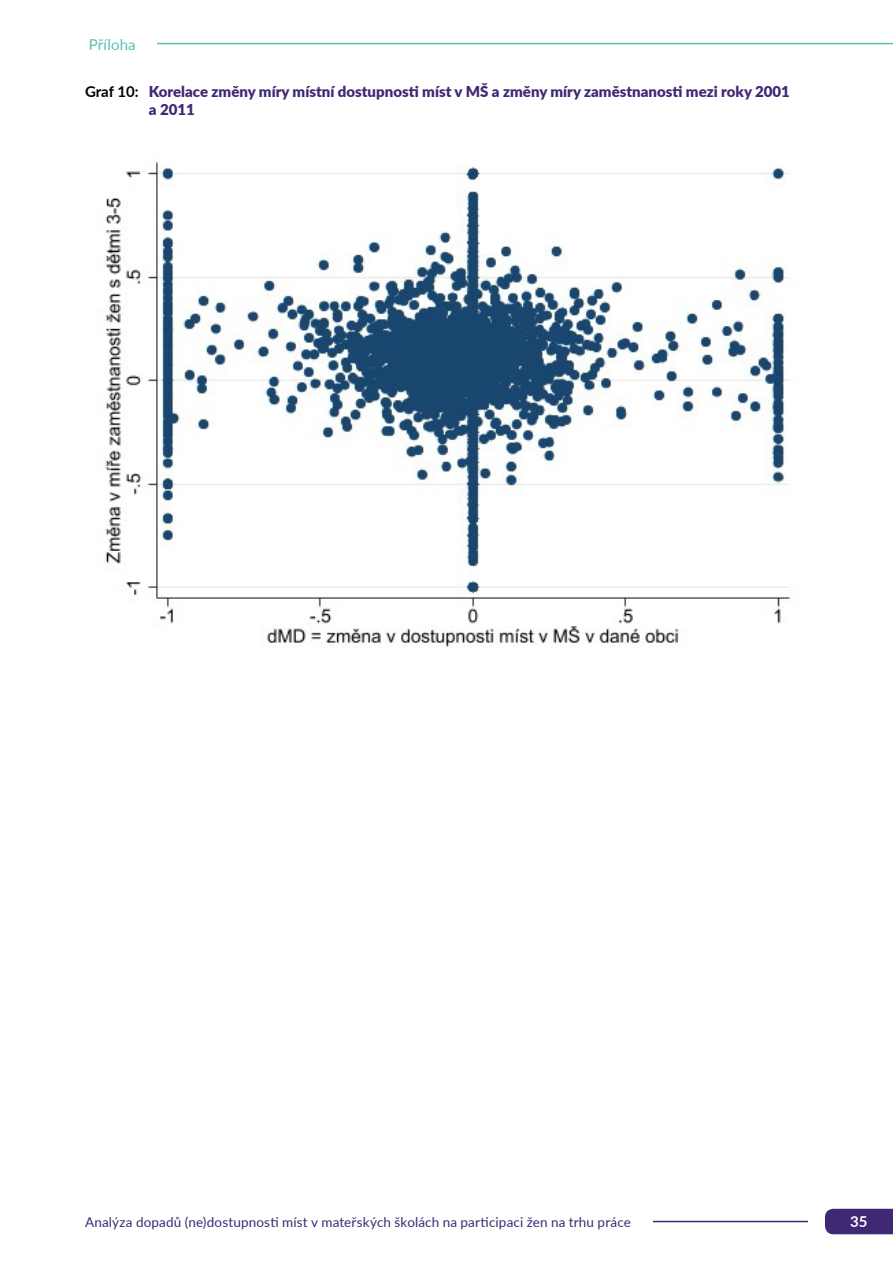
<style>
.page{position:relative;width:893px;height:1263px;background:#fff}
.page>*{position:absolute;margin:0;border:0;box-sizing:border-box;transform-origin:0 0}
.t1{font:900 15px/18px "Lato";color:#3f2874}
.t2{font:15px "Lato";letter-spacing:.005em;color:#57c2b3}
.t3{font:700 15px "Lato";color:#fff}
.t4{font:13.5px "Lato";letter-spacing:.01em;color:#3f2874}
.s1{font-weight:700;color:#000}
</style>
<div class="page">
<hr style="left:85px;top:1221px;width:723px;height:1px;background:#3f2874">
<div style="left:825px;top:1209px;width:68px;height:25px;background:#3f2874"></div>
<div style="left:85px;top:1209px;width:567px;height:25px;background:#fff"></div>
<hr style="left:85px;top:43px;width:808px;height:1px;background:#57c2b3">
<div style="left:85px;top:31px;width:72px;height:25px;background:#fff"></div>
<img style="left:105px;top:161px;width:686px;height:486px">
<p class="t2" style="left:89px;top:33px;width:48px">Příloha</p>
<p class="t1" style="left:149px;top:82px;width:643px;text-indent:-64px"><span class="s1">Graf 10:</span> Korelace změny míry místní dostupnosti míst v MŠ a změny míry zaměstnanosti mezi roky 2001 a 2011</p>
<p class="t4" style="left:85px;top:1212px;width:547px">Analýza dopadů (ne)dostupnosti míst v mateřských školách na participaci žen na trhu práce</p>
<p class="t3" style="left:850px;top:1210px;width:19px">35</p>
</div>
